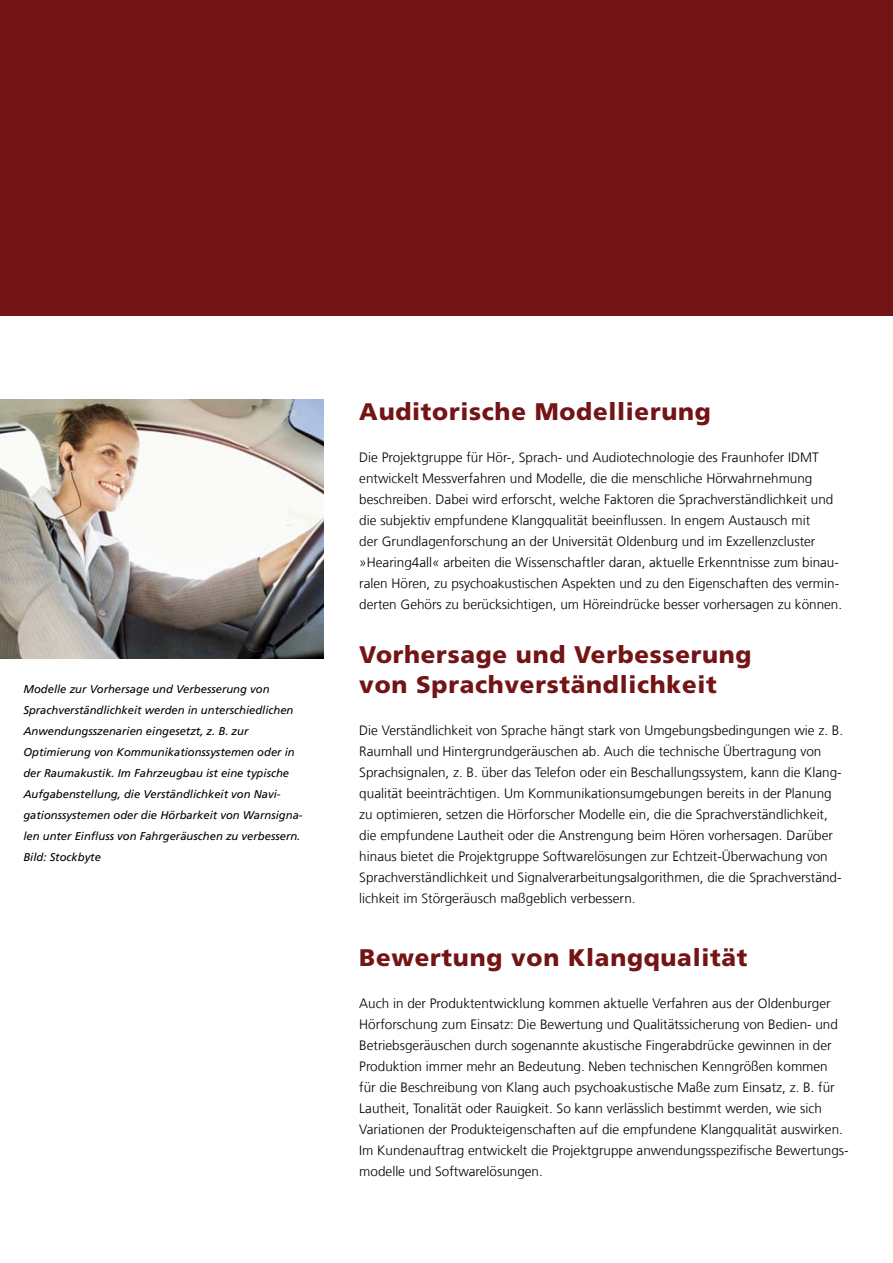
<style>
.page{position:relative;width:893px;height:1263px;background:#fff}
.page>*{position:absolute;margin:0;border:0;box-sizing:border-box;transform-origin:0 0}
.t1{font:900 24px/30px "Frutiger LT Com";letter-spacing:.03em;color:#731416}
.t2{font:300 13.5px/21px "Frutiger LT Com";color:#000}
.t3{font:italic 11.25px/21px "Frutiger LT Com";color:#000}
</style>
<div class="page">
<div style="left:0;top:0;width:893px;height:315px;background:#731416"></div>
<img style="left:0;top:399px;width:323px;height:259px">
<p class="t3" style="left:23px;top:679px;width:281px">Modelle zur Vorhersage und Verbesserung von Sprachverständlichkeit werden in unterschiedlichen Anwendungsszenarien eingesetzt, z. B. zur Optimierung von Kommunikationssystemen oder in der Raumakustik. Im Fahrzeugbau ist eine typische Aufgabenstellung, die Verständlichkeit von Navi&shy;gationssystemen oder die Hörbarkeit von Warnsigna&shy;len unter Einfluss von Fahrgeräuschen zu verbessern.<br>Bild: Stockbyte</p>
<h1 class="t1" style="left:359px;top:397px;width:353px">Auditorische Modellierung</h1>
<p class="t2" style="left:359px;top:447px;width:484px">Die Projektgruppe für Hör-, Sprach- und Audiotechnologie des Fraunhofer IDMT entwickelt Messverfahren und Modelle, die die menschliche Hörwahrnehmung beschreiben. Dabei wird erforscht, welche Faktoren die Sprachverständlichkeit und die subjektiv empfundene Klangqualität beeinflussen. In engem Austausch mit<br>der Grundlagenforschung an der Universität Oldenburg und im Exzellenzcluster »Hearing4all« arbeiten die Wissenschaftler daran, aktuelle Erkenntnisse zum binau&shy;ralen Hören, zu psychoakustischen Aspekten und zu den Eigenschaften des vermin&shy;derten Gehörs zu berücksichtigen, um Höreindrücke besser vorhersagen zu können.</p>
<h1 class="t1" style="left:359px;top:640px;width:394px">Vorhersage und Verbesserung von Sprachverständlichkeit</h1>
<p class="t2" style="left:359px;top:720px;width:485px">Die Verständlichkeit von Sprache hängt stark von Umgebungsbedingungen wie z. B.<br>Raumhall und Hintergrundgeräuschen ab. Auch die technische Übertragung von Sprachsignalen, z. B. über das Telefon oder ein Beschallungssystem, kann die Klang&shy;qualität beeinträchtigen. Um Kommunikationsumgebungen bereits in der Planung zu optimieren, setzen die Hörforscher Modelle ein, die die Sprachverständlichkeit, die empfundene Lautheit oder die Anstrengung beim Hören vorhersagen. Darüber hinaus bietet die Projektgruppe Softwarelösungen zur Echtzeit-Überwachung von Sprachverständlichkeit und Signalverarbeitungsalgorithmen, die die Sprachverständ&shy;lichkeit im Störgeräusch maßgeblich verbessern.</p>
<h1 class="t1" style="left:359px;top:943px;width:390px">Bewertung von Klangqualität</h1>
<p class="t2" style="left:359px;top:993px;width:491px">Auch in der Produktentwicklung kommen aktuelle Verfahren aus der Oldenburger Hörforschung zum Einsatz: Die Bewertung und Qualitätssicherung von Bedien- und Betriebsgeräuschen durch sogenannte akustische Fingerabdrücke gewinnen in der Produktion immer mehr an Bedeutung. Neben technischen Kenngrößen kommen<br>für die Beschreibung von Klang auch psychoakustische Maße zum Einsatz, z. B. für Lautheit, Tonalität oder Rauigkeit. So kann verlässlich bestimmt werden, wie sich Variationen der Produkteigenschaften auf die empfundene Klangqualität auswirken.<br>Im Kundenauftrag entwickelt die Projektgruppe anwendungsspezifische Bewertungs&shy;modelle und Softwarelösungen.</p>
</div>
